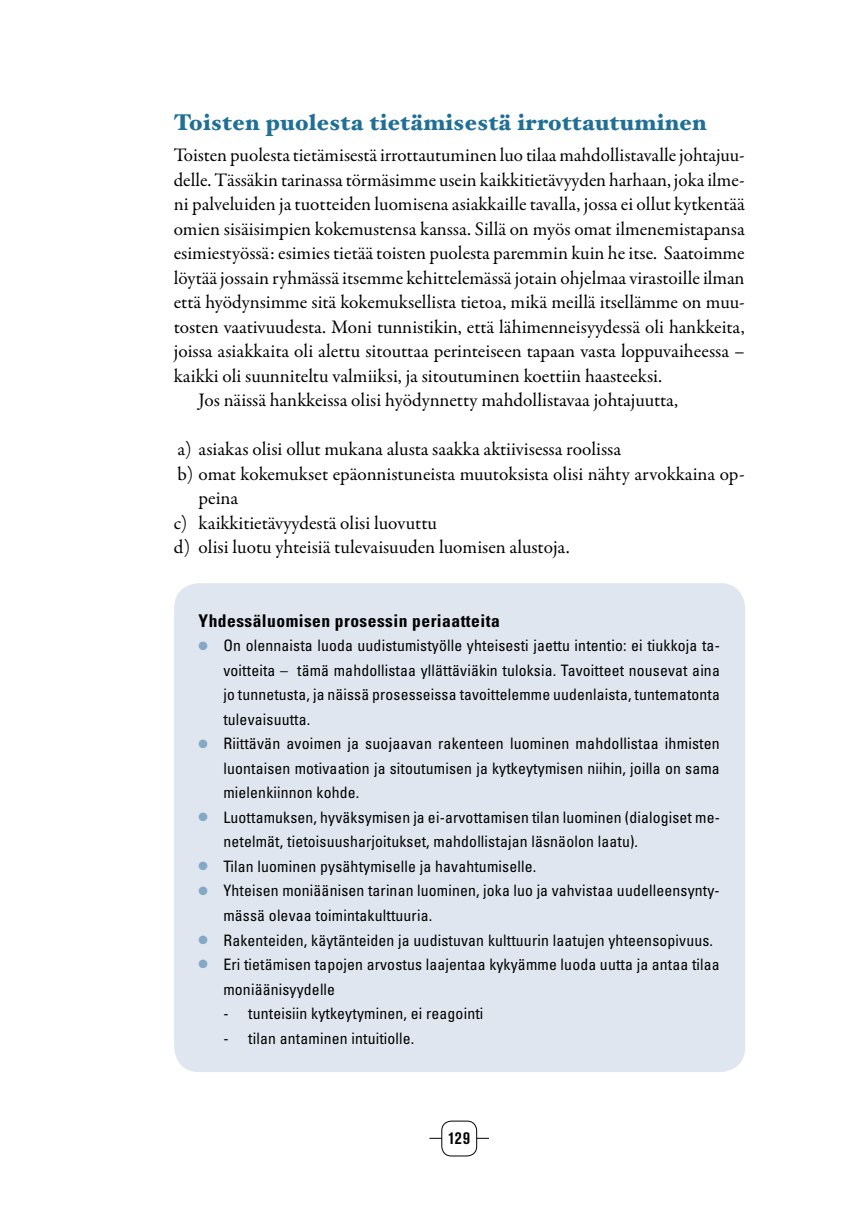
<style>
.page{position:relative;width:844px;height:1216px;background:#fff}
.page>*{position:absolute;margin:0;border:0;box-sizing:border-box;transform-origin:0 0}
.t1{font:900 22.75px "Hoefler Text";letter-spacing:.02em;color:#206f96}
.t2{font:19.25px "Garamond Premr Pro";color:#000}
.t3{font:700 condensed 17.5px "Univers";letter-spacing:.025em;color:#000}
.t4{font:700 condensed 17.5px "Akzidenz Grotesk BE";color:#000}
.t5{font:condensed 15.75px/24.5px "Univers";letter-spacing:.01em;color:#000}
.s1{font-size:28px;color:#85a9c5}
</style>
<div class="page">
<hr style="left:429px;top:1137px;width:60px;height:1px;background:#000">
<div style="left:441px;top:1121px;width:35px;height:34px;background:#fff;border-radius:10px"></div>
<div style="left:441px;top:1120px;width:36px;height:36px;border:1px solid #000;border-radius:10px"></div>
<div style="left:174px;top:583px;width:571px;height:488px;background:#dfe6ef;border-radius:25px"></div>
<p class="t1" style="left:174px;top:108px;width:534px">Toisten puolesta tietämisestä irrottautuminen</p>
<p class="t2" style="left:174px;top:143px;width:572px">Toisten puolesta tietämisestä irrottautuminen luo tilaa mahdollistavalle johtajuu-</p>
<p class="t2" style="left:174px;top:168px;width:572px">delle. Tässäkin tarinassa törmäsimme usein kaikkitietävyyden harhaan, joka ilme-</p>
<p class="t2" style="left:174px;top:192px;width:572px">ni palveluiden ja tuotteiden luomisena asiakkaille tavalla, jossa ei ollut kytkentää</p>
<p class="t2" style="left:174px;top:217px;width:572px">omien sisäisimpien kokemustensa kanssa. Sillä on myös omat ilmenemistapansa</p>
<p class="t2" style="left:174px;top:241px;width:572px">esimiestyössä: esimies tietää toisten puolesta paremmin kuin he itse. Saatoimme</p>
<p class="t2" style="left:174px;top:266px;width:572px">löytää jossain ryhmässä itsemme kehittelemässä jotain ohjelmaa virastoille ilman</p>
<p class="t2" style="left:174px;top:290px;width:572px">että hyödynsimme sitä kokemuksellista tietoa, mikä meillä itsellämme on muu-</p>
<p class="t2" style="left:174px;top:315px;width:572px">tosten vaativuudesta. Moni tunnistikin, että lähimenneisyydessä oli hankkeita,</p>
<p class="t2" style="left:174px;top:339px;width:572px">joissa asiakkaita oli alettu sitouttaa perinteiseen tapaan vasta loppuvaiheessa –</p>
<p class="t2" style="left:174px;top:364px;width:489px">kaikki oli suunniteltu valmiiksi, ja sitoutuminen koettiin haasteeksi.</p>
<p class="t2" style="left:198px;top:388px;width:481px">Jos näissä hankkeissa olisi hyödynnetty mahdollistavaa johtajuutta,</p>
<p class="t2" style="left:177px;top:437px;width:445px">a) asiakas olisi ollut mukana alusta saakka aktiivisessa roolissa</p>
<p class="t2" style="left:177px;top:462px;width:568px">b) omat kokemukset epäonnistuneista muutoksista olisi nähty arvokkaina op-</p>
<p class="t2" style="left:198px;top:486px;width:41px">peina</p>
<p class="t2" style="left:174px;top:511px;width:265px">c) kaikkitietävyydestä olisi luovuttu</p>
<p class="t2" style="left:174px;top:535px;width:397px">d) olisi luotu yhteisiä tulevaisuuden luomisen alustoja.</p>
<p class="t3" style="left:198px;top:610px;width:303px">Yhdessäluomisen prosessin periaatteita</p>
<p class="t5" style="left:223px;top:633px;width:498px;text-align:justify;text-indent:-25px"><span class="s1">•</span> On olennaista luoda uudistumistyölle yhteisesti jaettu intentio: ei tiukkoja ta&shy;voitteita – tämä mahdollistaa yllättäviäkin tuloksia. Tavoitteet nousevat aina jo tunnetusta, ja näissä prosesseissa tavoittelemme uudenlaista, tuntematonta tulevaisuutta.</p>
<p class="t5" style="left:223px;top:731px;width:498px;text-align:justify;text-indent:-25px"><span class="s1">•</span> Riittävän avoimen ja suojaavan rakenteen luominen mahdollistaa ihmisten luontaisen motivaation ja sitoutumisen ja kytkeytymisen niihin, joilla on sama mielenkiinnon kohde.</p>
<p class="t5" style="left:223px;top:804px;width:498px;text-indent:-25px"><span class="s1">•</span> Luottamuksen, hyväksymisen ja ei-arvottamisen tilan luominen (dialogiset me&shy;netelmät, tietoisuusharjoitukset, mahdollistajan läsnäolon laatu).</p>
<p class="t5" style="left:198px;top:853px;width:339px"><span class="s1">•</span> Tilan luominen pysähtymiselle ja havahtumiselle.</p>
<p class="t5" style="left:223px;top:878px;width:498px;text-indent:-25px"><span class="s1">•</span> Yhteisen moniäänisen tarinan luominen, joka luo ja vahvistaa uudelleensynty&shy;mässä olevaa toimintakulttuuria.</p>
<p class="t5" style="left:198px;top:927px;width:516px"><span class="s1">•</span> Rakenteiden, käytänteiden ja uudistuvan kulttuurin laatujen yhteensopivuus.</p>
<p class="t5" style="left:223px;top:951px;width:498px;text-indent:-25px"><span class="s1">•</span> Eri tietämisen tapojen arvostus laajentaa kykyämme luoda uutta ja antaa tilaa moniäänisyydelle</p>
<p class="t5" style="left:223px;top:1000px;width:261px">- tunteisiin kytkeytyminen, ei reagointi</p>
<p class="t5" style="left:223px;top:1025px;width:192px">- tilan antaminen intuitiolle.</p>
<p class="t4" style="left:448px;top:1128px;width:23px">129</p>
</div>
